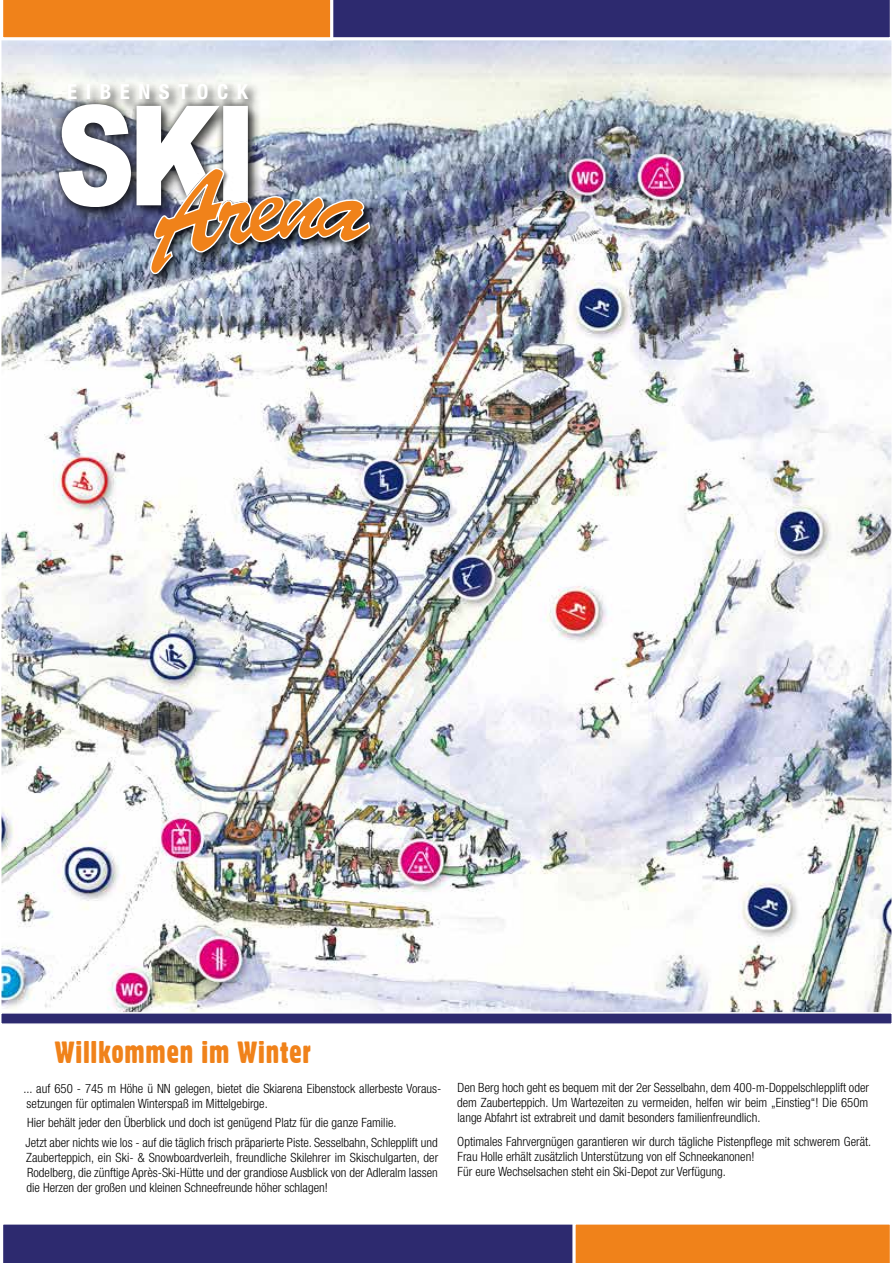
<style>
.page{position:relative;width:893px;height:1263px;background:#fff}
.page>*{position:absolute;margin:0;border:0;box-sizing:border-box;transform-origin:0 0}
.t1{font:30px "Gothic 821 Condensed BT";letter-spacing:.025em;color:#f0821a}
.t2{font:700 condensed 20.85px "Helvetica Neue LT Std";letter-spacing:.41em;color:#fff}
.t3{font:300 condensed 12.75px/15px "Helvetica Neue LT Std";color:#000}
</style>
<div class="page">
<img style="left:1px;top:42px;width:891px;height:969px">
<svg style="left:3px;top:1224px;width:887px;height:39px;background:#754c54"></svg>
<div style="left:57px;top:80px;width:327px;height:208px;background:#000;opacity:.61"></div>
<div style="left:51px;top:97px;width:204px;height:117px;background:#000;opacity:.75"></div>
<svg style="left:59px;top:104px;width:72px;height:103px"></svg>
<div style="left:149px;top:168px;width:226px;height:111px;background:#000;opacity:.52"></div>
<img style="left:137px;top:106px;width:234px;height:170px">
<svg style="left:1px;top:0;width:891px;height:42px;background:#835f64"></svg>
<svg style="left:1px;top:1011px;width:891px;height:13px;background:#5d5b90"></svg>
<h2 class="t2" style="left:67px;top:79px;width:182px">EIBENSTOCK</h2>
<h1 class="t1" style="left:55px;top:1034px;width:258px">Willkommen im Winter</h1>
<p class="t3" style="left:24px;top:1081px;width:419px">... auf 650 - 745 m Höhe ü NN gelegen, bietet die Skiarena Eibenstock allerbeste Voraus&shy;setzungen für optimalen Winterspaß im Mittelgebirge.</p>
<p class="t3" style="left:26px;top:1113px;width:414px;line-height:19.2px">Hier behält jeder den Überblick und doch ist genügend Platz für die ganze Familie.<br>Jetzt aber nichts wie los - auf die täglich frisch präparierte Piste. Sesselbahn, Schlepplift und</p>
<p class="t3" style="left:26px;top:1149px;width:414px;text-align:justify">Zauberteppich, ein Ski- &amp; Snowboardverleih, freundliche Skilehrer im Skischulgarten, der Rodelberg, die zünftige Après-Ski-Hütte und der grandiose Ausblick von der Adleralm lassen die Herzen der großen und kleinen Schneefreunde höher schlagen!</p>
<p class="t3" style="left:457px;top:1080px;width:413px;text-align:justify">Den Berg hoch geht es bequem mit der 2er Sesselbahn, dem 400-m-Doppelschlepplift oder dem Zauberteppich. Um Wartezeiten zu vermeiden, helfen wir beim „Einstieg“! Die 650m lange Abfahrt ist extrabreit und damit besonders familienfreundlich.</p>
<p class="t3" style="left:457px;top:1134px;width:415px">Optimales Fahrvergnügen garantieren wir durch tägliche Pistenpflege mit schwerem Gerät.<br>Frau Holle erhält zusätzlich Unterstützung von elf Schneekanonen!<br>Für eure Wechselsachen steht ein Ski-Depot zur Verfügung.</p>
</div>
